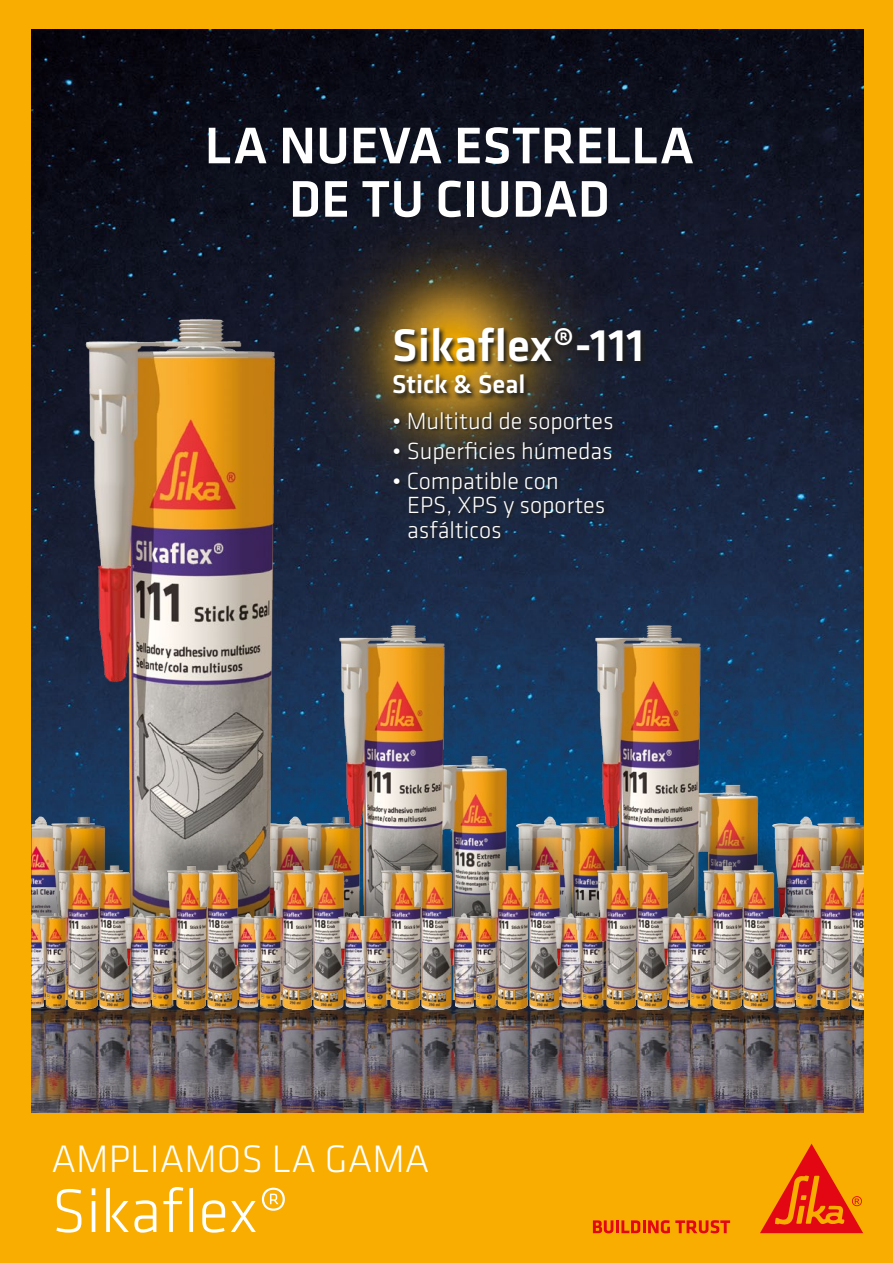
<style>
.page{position:relative;width:893px;height:1263px;background:#f8ad00}
.page>*{position:absolute;margin:0;border:0;box-sizing:border-box;transform-origin:0 0}
.t1{font:300 63.75px "Klavika CH";color:#fff}
.t2{font:500 53.4px/53.4px "Klavika CH";color:#fff;text-align:center}
.t3{font:500 47.4px "Klavika CH";color:#fff}
.t4{font:300 39.75px "Klavika CH";color:#fff}
.t5{font:500 26.7px "Klavika CH";color:#fff}
.t6{font:300 24.3px/24.3px "Klavika CH";color:#fff}
</style>
<div class="page">
<img style="left:31px;top:30px;width:832px;height:791px">
<img style="left:706px;top:781px;width:54px;height:40px">
<svg style="left:593px;top:1220px;width:137px;height:13px"></svg>
<svg style="left:760px;top:1144px;width:103px;height:89px"></svg>
<img style="left:81px;top:315px;width:203px;height:506px">
<img style="left:449px;top:753px;width:60px;height:68px">
<img style="left:516px;top:817px;width:32px;height:4px">
<img style="left:772px;top:817px;width:32px;height:4px">
<img style="left:816px;top:817px;width:47px;height:4px">
<img style="left:336px;top:623px;width:113px;height:198px">
<img style="left:592px;top:623px;width:114px;height:198px">
<img style="left:31px;top:1012px;width:832px;height:100px">
<div style="left:31px;top:821px;width:832px;height:191px;background:#1d1d1b;opacity:.5"></div>
<img style="left:58px;top:865px;width:31px;height:144px">
<img style="left:89px;top:863px;width:42px;height:146px">
<img style="left:31px;top:913px;width:8px;height:95px">
<img style="left:39px;top:913px;width:28px;height:95px">
<img style="left:124px;top:913px;width:16px;height:81px">
<img style="left:146px;top:913px;width:20px;height:95px">
<img style="left:166px;top:865px;width:32px;height:144px">
<img style="left:198px;top:863px;width:42px;height:146px">
<img style="left:272px;top:865px;width:32px;height:144px">
<img style="left:304px;top:863px;width:42px;height:146px">
<img style="left:231px;top:913px;width:16px;height:85px">
<img style="left:253px;top:913px;width:28px;height:95px">
<img style="left:338px;top:913px;width:16px;height:85px">
<img style="left:360px;top:913px;width:20px;height:95px">
<img style="left:380px;top:865px;width:32px;height:144px">
<img style="left:412px;top:863px;width:42px;height:146px">
<img style="left:488px;top:865px;width:31px;height:144px">
<img style="left:519px;top:863px;width:42px;height:146px">
<img style="left:447px;top:913px;width:16px;height:88px">
<img style="left:469px;top:913px;width:28px;height:95px">
<img style="left:554px;top:913px;width:16px;height:88px">
<img style="left:576px;top:913px;width:20px;height:95px">
<img style="left:596px;top:865px;width:32px;height:144px">
<img style="left:628px;top:863px;width:42px;height:146px">
<img style="left:702px;top:865px;width:31px;height:144px">
<img style="left:733px;top:863px;width:42px;height:146px">
<img style="left:661px;top:913px;width:16px;height:88px">
<img style="left:683px;top:913px;width:28px;height:95px">
<img style="left:768px;top:913px;width:16px;height:84px">
<img style="left:790px;top:913px;width:20px;height:95px">
<img style="left:810px;top:865px;width:32px;height:144px">
<img style="left:842px;top:863px;width:21px;height:146px">
<img style="left:285px;top:161px;width:369px;height:391px">
<svg style="left:392px;top:326px;width:256px;height:75px;background:#564523"></svg>
<svg style="left:393px;top:412px;width:222px;height:129px;background:#252a35"></svg>
<h2 class="t2" style="left:205px;top:118px;width:491px">LA NUEVA ESTRELLA<br>DE TU CIUDAD</h2>
<h3 class="t3" style="left:392px;top:313px;width:254px">SIKAFLEX®-111</h3>
<p class="t5" style="left:392px;top:367px;width:135px">STICK &amp; SEAL</p>
<p class="t6" style="left:392px;top:409px;width:223px">• Multitud de soportes</p>
<p class="t6" style="left:392px;top:439px;width:222px">• Superficies húmedas</p>
<p class="t6" style="left:407px;top:469px;width:200px;text-indent:-15px">• Compatible con<br>EPS, XPS y soportes asfálticos</p>
<h3 class="t4" style="left:52px;top:1134px;width:379px">AMPLIAMOS LA GAMA</h3>
<h1 class="t1" style="left:52px;top:1172px;width:239px">Sikaflex®</h1>
</div>
